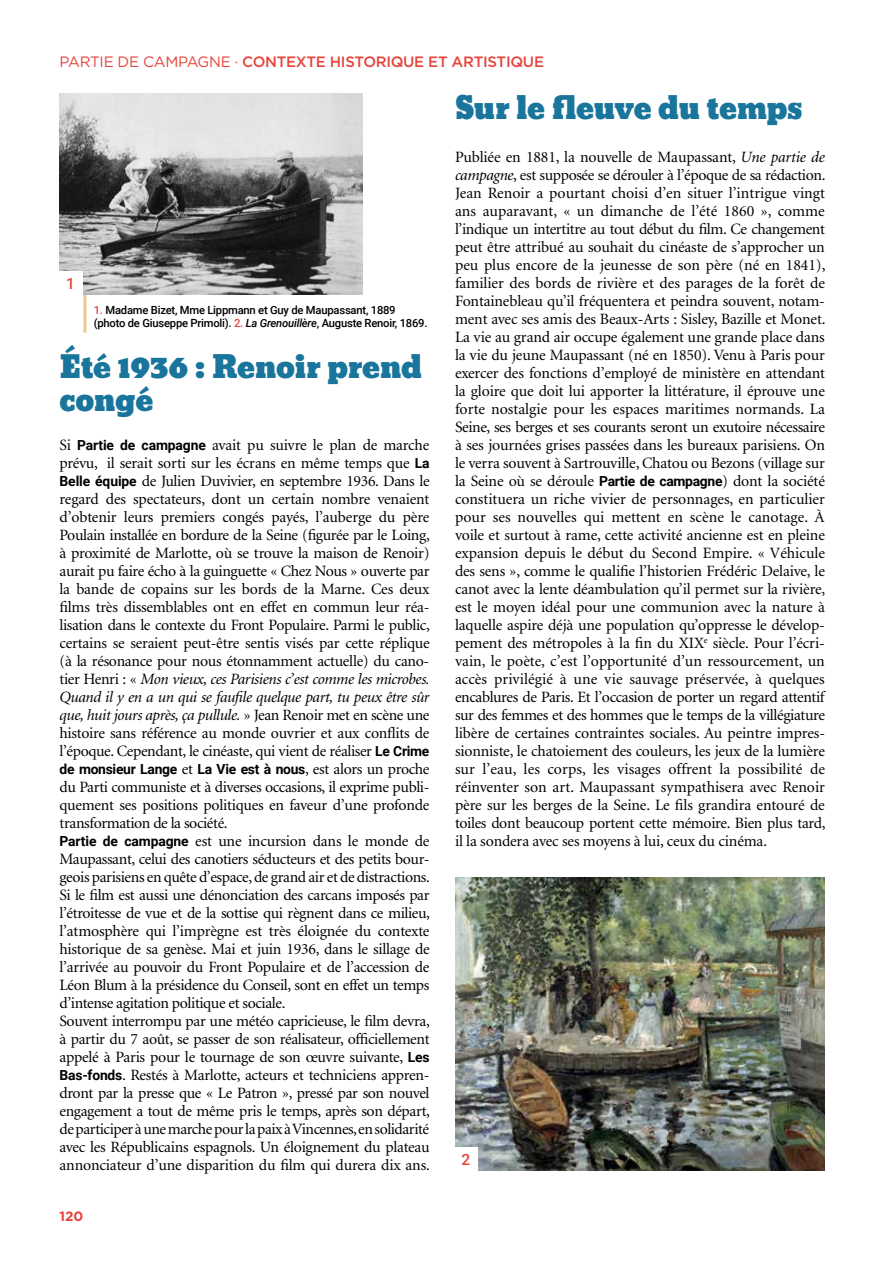
<style>
.page{position:relative;width:893px;height:1263px;background:#fff}
.page>*{position:absolute;margin:0;border:0;box-sizing:border-box;transform-origin:0 0}
.t1{font:30px/33px "Bevan";letter-spacing:-.01em;color:#1a759c}
.t2{font:15.75px/18px "Minion";letter-spacing:-.025em;color:#000;text-align:justify}
.t3{font:500 15.6px "Roboto";color:#e6443c}
.t4{font:500 15px "Gotham";letter-spacing:-.02em;color:#e6443c}
.t5{font:700 13.8px "Roboto";letter-spacing:-.02em;color:#000}
.t6{font:700 13.5px "Gotham";color:#e6443c}
.t7{font:500 11.25px/13.5px "Roboto";letter-spacing:-.02em;color:#000}
.s1{font-weight:400}
.s2{color:#e6443c}
.s3{font-style:italic}
.s4{font-family:"Roboto";font-weight:700;font-size:13.8px}
.s5{font-family:"Minion";font-weight:400;font-size:15.75px}
</style>
<div class="page">
<hr style="left:83px;top:257px;width:3px;height:76px;background:#e9cb8e">
<img style="left:455px;top:877px;width:370px;height:294px">
<img style="left:60px;top:94px;width:303px;height:201px">
<div style="left:58px;top:271px;width:25px;height:25px;background:#fff"></div>
<div style="left:454px;top:1147px;width:24px;height:24px;background:#fff"></div>
<p class="t4" style="left:60px;top:53px;width:486px"><span class="s1">PARTIE DE CAMPAGNE ·</span> CONTEXTE HISTORIQUE ET ARTISTIQUE</p>
<p class="t3" style="left:66px;top:273px;width:10px">1</p>
<p class="t7" style="left:94px;top:302px;width:335px"><span class="s2">1.</span> Madame Bizet, Mme Lippmann et Guy de Maupassant, 1889 (photo de Giuseppe Primoli). <span class="s2">2.</span> <span class="s3">La Grenouillère</span>, Auguste Renoir, 1869.</p>
<h1 class="t1" style="left:60px;top:350px;width:364px">Été 1936 : Renoir prend congé</h1>
<p class="t2" style="left:60px;top:437px;width:372px">Si <span class="s4">Partie de campagne</span> avait pu suivre le plan de marche prévu, il serait sorti sur les écrans en même temps que <span class="s4">La Belle équipe</span> de Julien Duvivier, en septembre 1936. Dans le regard des spectateurs, dont un certain nombre venaient d’obtenir leurs premiers congés payés, l’auberge du père Poulain installée en bordure de la Seine (figurée par le Loing, à proximité de Marlotte, où se trouve la maison de Renoir) aurait pu faire écho à la guinguette « Chez Nous » ouverte par la bande de copains sur les bords de la Marne. Ces deux films très dissemblables ont en effet en commun leur réa&shy;lisation dans le contexte du Front Populaire. Parmi le public, certains se seraient peut-être sentis visés par cette réplique (à la résonance pour nous étonnamment actuelle) du cano&shy;tier Henri : « <span class="s3">Mon vieux, ces Parisiens c’est comme les microbes.<br>Quand il y en a un qui se faufile quelque part, tu peux être sûr que, huit jours après, ça pullule.</span> » Jean Renoir met en scène une histoire sans référence au monde ouvrier et aux conflits de l’époque. Cependant, le cinéaste, qui vient de réaliser <span class="s4">Le Crime</span></p>
<p class="t5" style="left:60px;top:759px;width:371px">de monsieur Lange <span class="s5">et</span> La Vie est à nous<span class="s5">, est alors un proche</span></p>
<p class="t2" style="left:60px;top:779px;width:372px;text-align:left">du Parti communiste et à diverses occasions, il exprime publi&shy;quement ses positions politiques en faveur d’une profonde transformation de la société.<br><span class="s4">Partie de campagne</span> est une incursion dans le monde de Maupassant, celui des canotiers séducteurs et des petits bour&shy;geois parisiens en quête d’espace, de grand air et de distractions.<br>Si le film est aussi une dénonciation des carcans imposés par l’étroitesse de vue et de la sottise qui règnent dans ce milieu, l’atmosphère qui l’imprègne est très éloignée du contexte historique de sa genèse. Mai et juin 1936, dans le sillage de l’arrivée au pouvoir du Front Populaire et de l’accession de Léon Blum à la présidence du Conseil, sont en effet un temps d’intense agitation politique et sociale.<br>Souvent interrompu par une météo capricieuse, le film devra, à partir du 7 août, se passer de son réalisateur, officiellement appelé à Paris pour le tournage de son œuvre suivante, <span class="s4">Les Bas-fonds</span>. Restés à Marlotte, acteurs et techniciens appren&shy;dront par la presse que « Le Patron », pressé par son nouvel engagement a tout de même pris le temps, après son départ, de participer à une marche pour la paix à Vincennes, en solidarité avec les Républicains espagnols. Un éloignement du plateau annonciateur d’une disparition du film qui durera dix ans.</p>
<p class="t6" style="left:60px;top:1208px;width:25px">120</p>
<h1 class="t1" style="left:455px;top:91px;width:349px">Sur le fleuve du temps</h1>
<p class="t2" style="left:455px;top:149px;width:372px">Publiée en 1881, la nouvelle de Maupassant, <span class="s3">Une partie de campagne</span>, est supposée se dérouler à l’époque de sa rédaction.<br>Jean Renoir a pourtant choisi d’en situer l’intrigue vingt ans auparavant, « un dimanche de l’été 1860 », comme l’indique un intertitre au tout début du film. Ce changement peut être attribué au souhait du cinéaste de s’approcher un peu plus encore de la jeunesse de son père (né en 1841), familier des bords de rivière et des parages de la forêt de Fontainebleau qu’il fréquentera et peindra souvent, notam&shy;ment avec ses amis des Beaux-Arts : Sisley, Bazille et Monet.<br>La vie au grand air occupe également une grande place dans la vie du jeune Maupassant (né en 1850). Venu à Paris pour exercer des fonctions d’employé de ministère en attendant la gloire que doit lui apporter la littérature, il éprouve une forte nostalgie pour les espaces maritimes normands. La Seine, ses berges et ses courants seront un exutoire nécessaire à ses journées grises passées dans les bureaux parisiens. On le verra souvent à Sartrouville, Chatou ou Bezons (village sur la Seine où se déroule <span class="s4">Partie de campagne</span>) dont la société constituera un riche vivier de personnages, en particulier pour ses nouvelles qui mettent en scène le canotage. À voile et surtout à rame, cette activité ancienne est en pleine expansion depuis le début du Second Empire. « Véhicule des sens », comme le qualifie l’historien Frédéric Delaive, le canot avec la lente déambulation qu’il permet sur la rivière, est le moyen idéal pour une communion avec la nature à laquelle aspire déjà une population qu’oppresse le dévelop&shy;pement des métropoles à la fin du XIX<sup>e</sup> siècle. Pour l’écri&shy;vain, le poète, c’est l’opportunité d’un ressourcement, un accès privilégié à une vie sauvage préservée, à quelques encablures de Paris. Et l’occasion de porter un regard attentif sur des femmes et des hommes que le temps de la villégiature libère de certaines contraintes sociales. Au peintre impres&shy;sionniste, le chatoiement des couleurs, les jeux de la lumière sur l’eau, les corps, les visages offrent la possibilité de réinventer son art. Maupassant sympathisera avec Renoir père sur les berges de la Seine. Le fils grandira entouré de toiles dont beaucoup portent cette mémoire. Bien plus tard, il la sondera avec ses moyens à lui, ceux du cinéma.</p>
<p class="t3" style="left:461px;top:1149px;width:10px">2</p>
</div>
